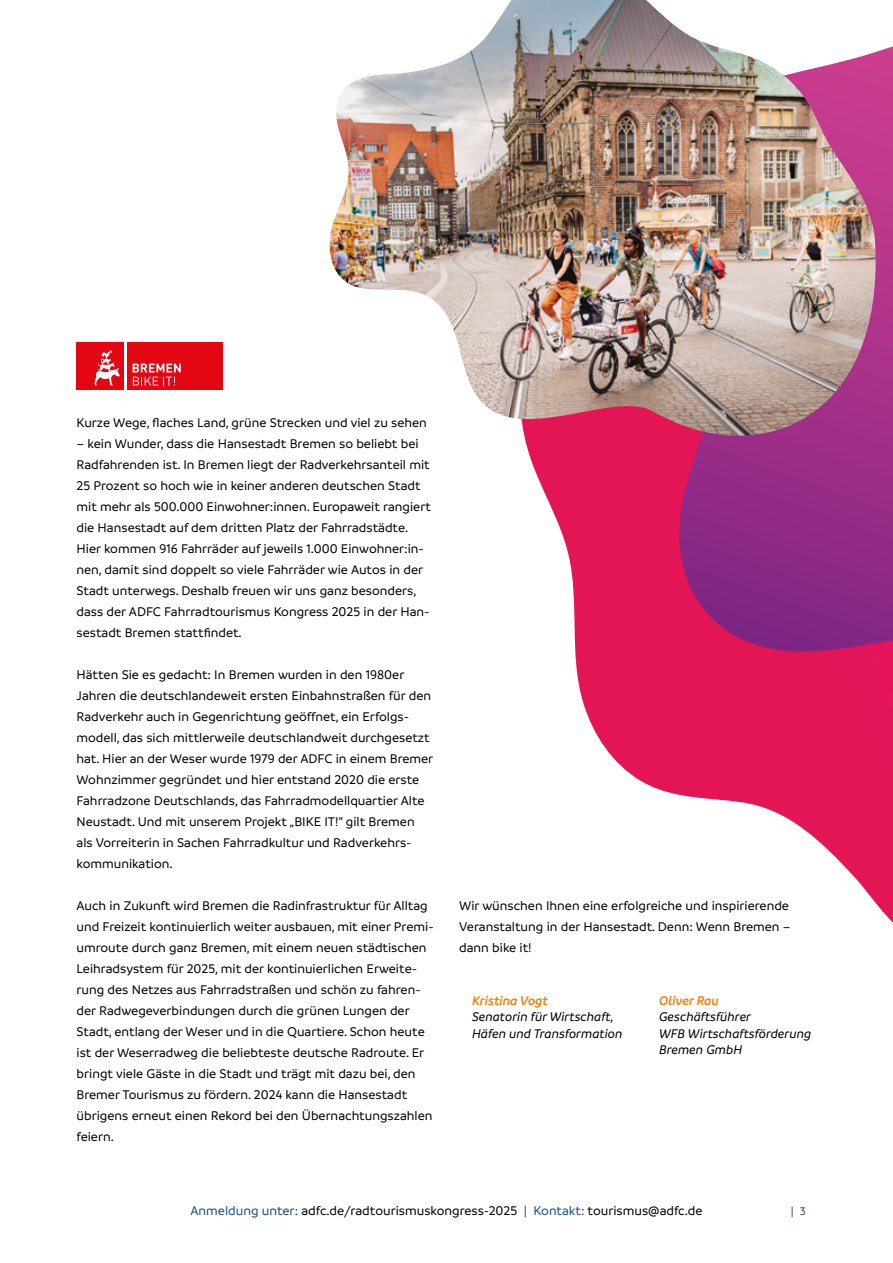
<style>
.page{position:relative;width:893px;height:1263px;background:#fff}
.page>*{position:absolute;margin:0;border:0;box-sizing:border-box;transform-origin:0 0}
.Fließtext{font:500 13.5px/21px "Branding";color:#000}
.Fließtext_neue_Spalte{font:500 13.5px/21px "Branding";color:#000}
.Zitat_Name{font:italic 500 13.5px/16.5px "Branding";color:#000}
.Zitat_Name_neue_Spalte{font:italic 500 13.5px/16.5px "Branding";color:#000}
.t1{font:500 12px "Branding";color:#1a4c7f}
.s1{font-weight:600;color:#ef7e09}
.s2{color:#1a4c7f}
</style>
<div class="page">
<svg style="left:535px;top:472px;width:358px;height:450px"></svg>
<svg style="left:629px;top:46px;width:264px;height:605px;background:#a4267a"></svg>
<img style="left:330px;top:0;width:550px;height:472px">
<div style="left:127px;top:342px;width:96px;height:48px;background:#e30613"></div>
<div style="left:77px;top:342px;width:47px;height:48px;background:#e30613"></div>
<svg style="left:94px;top:350px;width:26px;height:35px"></svg>
<svg style="left:133px;top:364px;width:48px;height:21px"></svg>
<p class="Fließtext" style="left:77px;top:412px;width:352px">Kurze Wege, flaches Land, grüne Strecken und viel zu sehen</p>
<p class="Fließtext" style="left:77px;top:433px;width:356px">– kein Wunder, dass die Hansestadt Bremen so beliebt bei Radfahrenden ist. In Bremen liegt der Radverkehrsanteil mit 25 Prozent so hoch wie in keiner anderen deutschen Stadt mit mehr als 500.000 Einwohner:innen. Europaweit rangiert die Hansestadt auf dem dritten Platz der Fahrradstädte.<br>Hier kommen 916 Fahrräder auf jeweils 1.000 Einwohner:in&shy;nen, damit sind doppelt so viele Fahrräder wie Autos in der Stadt unterwegs. Deshalb freuen wir uns ganz besonders, dass der ADFC Fahrradtourismus Kongress 2025 in der Han&shy;sestadt Bremen stattfindet.</p>
<p class="Fließtext" style="left:77px;top:664px;width:358px">Hätten Sie es gedacht: In Bremen wurden in den 1980er Jahren die deutschlandeweit ersten Einbahnstraßen für den Radverkehr auch in Gegenrichtung geöffnet, ein Erfolgs&shy;modell, das sich mittlerweile deutschlandweit durchgesetzt hat. Hier an der Weser wurde 1979 der ADFC in einem Bremer Wohnzimmer gegründet und hier entstand 2020 die erste Fahrradzone Deutschlands, das Fahrradmodellquartier Alte Neustadt. Und mit unserem Projekt „BIKE IT!“ gilt Bremen als Vorreiterin in Sachen Fahrradkultur und Radverkehrs&shy;kommunikation.</p>
<p class="Fließtext" style="left:77px;top:895px;width:359px">Auch in Zukunft wird Bremen die Radinfrastruktur für Alltag und Freizeit kontinuierlich weiter ausbauen, mit einer Premi&shy;umroute durch ganz Bremen, mit einem neuen städtischen Leihradsystem für 2025, mit der kontinuierlichen Erweite&shy;rung des Netzes aus Fahrradstraßen und schön zu fahren&shy;der Radwegeverbindungen durch die grünen Lungen der Stadt, entlang der Weser und in die Quartiere. Schon heute ist der Weserradweg die beliebteste deutsche Radroute. Er bringt viele Gäste in die Stadt und trägt mit dazu bei, den Bremer Tourismus zu fördern. 2024 kann die Hansestadt übrigens erneut einen Rekord bei den Übernachtungszahlen feiern.</p>
<p class="Fließtext_neue_Spalte" style="left:459px;top:895px;width:333px">Wir wünschen Ihnen eine erfolgreiche und inspirierende<br>Veranstaltung in der Hansestadt. Denn: Wenn Bremen – dann bike it!</p>
<p class="Zitat_Name" style="left:472px;top:992px;width:152px"><span class="s1">Kristina Vogt<br></span>Senatorin für Wirtschaft,<br>Häfen und Transformation</p>
<p class="Zitat_Name_neue_Spalte" style="left:659px;top:992px;width:154px"><span class="s1">Oliver Rau<br></span>Geschäftsführer<br>WFB Wirtschaftsförderung<br>Bremen GmbH</p>
<p class="Fließtext" style="left:191px;top:1200px;width:513px"><span class="s2">Anmeldung unter:</span> adfc.de/radtourismuskongress-2025 <span class="s2">| Kontakt:</span> tourismus@adfc.de</p>
<p class="t1" style="left:791px;top:1204px;width:16px">| 3</p>
</div>
